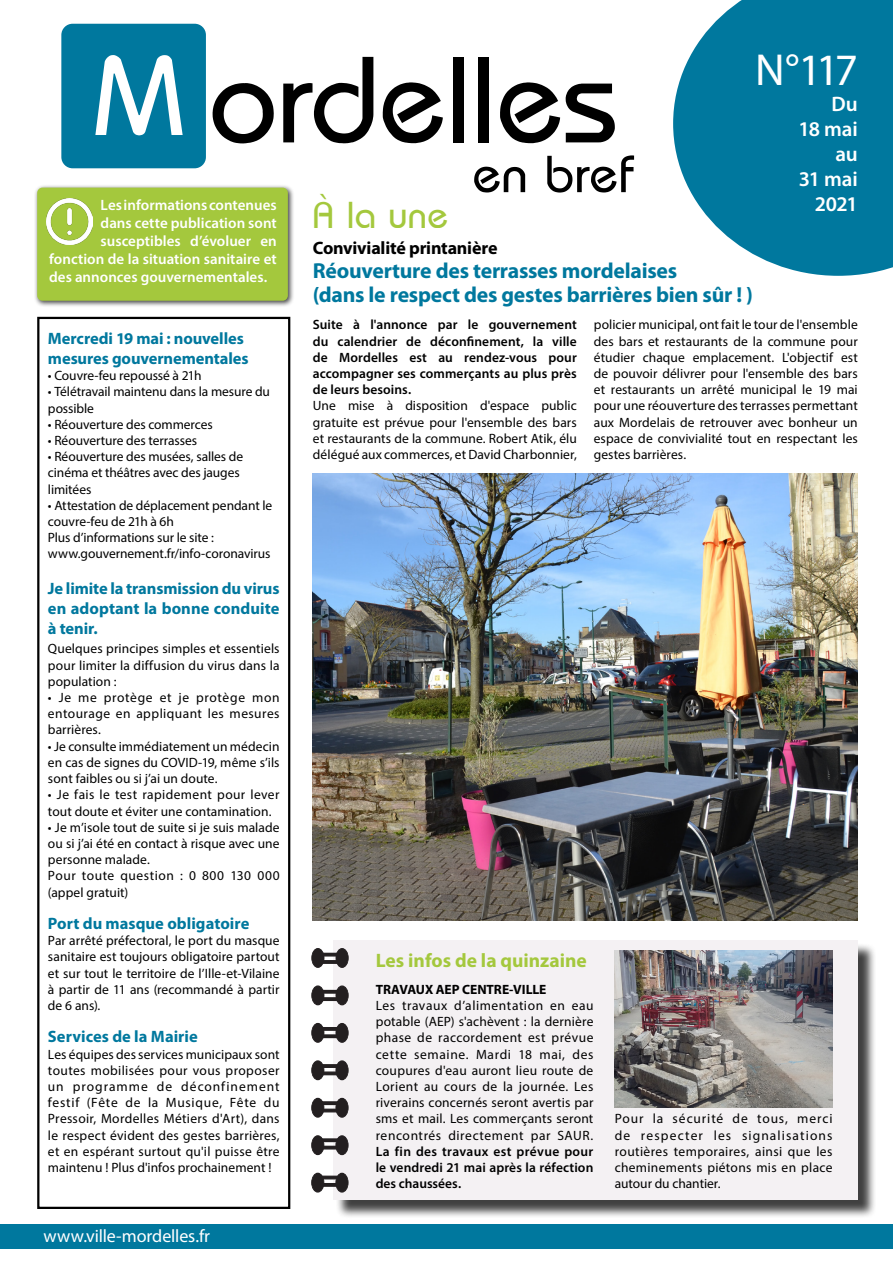
<style>
.page{position:relative;width:893px;height:1263px;background:#fff}
.page>*{position:absolute;margin:0;border:0;box-sizing:border-box;transform-origin:0 0}
.t1{font:127.05px "Opal";letter-spacing:-.02em;color:#000}
.t2{font:54px "Opal";letter-spacing:-.01em;color:#000}
.t3{font:45px "Myriad Pro";color:#fff}
.t4{font:39px "Opal";color:#a4c83d}
.t5{font:700 21.75px/24px "Myriad Pro";letter-spacing:-.01em;color:#00789e}
.t6{font:600 21px/25.2px "Myriad Pro";letter-spacing:-.01em;color:#fff;text-align:right}
.t7{font:700 19.5px "Myriad Pro";color:#a4c83d}
.t8{font:700 18px "Myriad Pro";letter-spacing:-.01em;color:#000}
.t9{font:18px "Myriad Pro";letter-spacing:-.005em;color:#fff}
.t10{font:700 16.5px/19.8px "Myriad Pro";letter-spacing:-.005em;color:#00789e}
.t11{font:600 15px "Myriad Pro";color:#fff}
.t12{font:13.5px/16.2px "Myriad Pro";letter-spacing:.005em;color:#000;text-align:justify}
.t13{font:600 13.5px/16.2px "Myriad Pro";letter-spacing:.01em;color:#000;text-align:justify}
.t14{font:700 13.5px "Myriad Pro";letter-spacing:-.005em;color:#000}
.s1{font-size:117.9px;color:#fff}
</style>
<div class="page">
<div style="left:37px;top:317px;width:253px;height:892px;border:2px solid #000"></div>
<div style="left:61px;top:24px;width:145px;height:144px;background:#00789e;border-radius:11px"></div>
<svg style="left:673px;top:0;width:220px;height:276px;background:#248bab"></svg>
<div style="left:0;top:1225px;width:893px;height:24px;background:#00789e"></div>
<div style="left:34px;top:184px;width:261px;height:123px;background:#000;opacity:.75"></div>
<div style="left:37px;top:188px;width:251px;height:113px;background:#a4c83d;border-radius:5px"></div>
<img style="left:47px;top:199px;width:45px;height:45px">
<img style="left:313px;top:473px;width:545px;height:448px">
<div style="left:335px;top:943px;width:541px;height:275px;background:#000;opacity:.75"></div>
<div style="left:333px;top:940px;width:525px;height:260px;background:#f4f1f3"></div>
<div style="left:312px;top:1173px;width:12px;height:19px;background:#231f20;border-radius:50%"></div>
<div style="left:311px;top:1173px;width:13px;height:19px;border:1px solid #231f20;border-radius:50%"></div>
<div style="left:312px;top:1136px;width:12px;height:18px;background:#231f20;border-radius:50%"></div>
<div style="left:311px;top:1135px;width:13px;height:20px;border:1px solid #231f20;border-radius:50%"></div>
<div style="left:312px;top:1098px;width:12px;height:19px;background:#231f20;border-radius:50%"></div>
<div style="left:311px;top:1098px;width:13px;height:19px;border:1px solid #231f20;border-radius:50%"></div>
<div style="left:312px;top:1061px;width:12px;height:18px;background:#231f20;border-radius:50%"></div>
<div style="left:311px;top:1060px;width:13px;height:20px;border:1px solid #231f20;border-radius:50%"></div>
<div style="left:312px;top:1023px;width:12px;height:19px;background:#231f20;border-radius:50%"></div>
<div style="left:311px;top:1023px;width:13px;height:20px;border:1px solid #231f20;border-radius:50%"></div>
<div style="left:312px;top:986px;width:12px;height:19px;background:#231f20;border-radius:50%"></div>
<div style="left:311px;top:985px;width:13px;height:20px;border:1px solid #231f20;border-radius:50%"></div>
<div style="left:312px;top:949px;width:12px;height:18px;background:#231f20;border-radius:50%"></div>
<div style="left:311px;top:948px;width:14px;height:20px;border:1px solid #231f20;border-radius:50%"></div>
<div style="left:336px;top:1173px;width:12px;height:19px;background:#231f20;border-radius:50%"></div>
<div style="left:335px;top:1173px;width:14px;height:19px;border:1px solid #231f20;border-radius:50%"></div>
<div style="left:336px;top:1136px;width:12px;height:18px;background:#231f20;border-radius:50%"></div>
<div style="left:335px;top:1135px;width:14px;height:20px;border:1px solid #231f20;border-radius:50%"></div>
<div style="left:336px;top:1098px;width:12px;height:19px;background:#231f20;border-radius:50%"></div>
<div style="left:335px;top:1098px;width:14px;height:19px;border:1px solid #231f20;border-radius:50%"></div>
<div style="left:336px;top:1061px;width:12px;height:19px;background:#231f20;border-radius:50%"></div>
<div style="left:335px;top:1060px;width:14px;height:20px;border:1px solid #231f20;border-radius:50%"></div>
<div style="left:336px;top:1023px;width:12px;height:19px;background:#231f20;border-radius:50%"></div>
<div style="left:335px;top:1023px;width:14px;height:20px;border:1px solid #231f20;border-radius:50%"></div>
<div style="left:336px;top:986px;width:12px;height:19px;background:#231f20;border-radius:50%"></div>
<div style="left:335px;top:985px;width:14px;height:20px;border:1px solid #231f20;border-radius:50%"></div>
<div style="left:336px;top:949px;width:12px;height:18px;background:#231f20;border-radius:50%"></div>
<div style="left:335px;top:948px;width:14px;height:20px;border:1px solid #231f20;border-radius:50%"></div>
<svg style="left:321px;top:1101px;width:18px;height:12px"></svg>
<svg style="left:320px;top:1138px;width:19px;height:12px"></svg>
<svg style="left:320px;top:1175px;width:20px;height:12px"></svg>
<svg style="left:322px;top:952px;width:16px;height:12px"></svg>
<svg style="left:320px;top:989px;width:19px;height:13px"></svg>
<svg style="left:320px;top:1026px;width:19px;height:13px"></svg>
<svg style="left:320px;top:1063px;width:19px;height:13px"></svg>
<img style="left:615px;top:950px;width:217px;height:158px">
<h3 class="t3" style="left:755px;top:43px;width:104px">N°117</h3>
<h3 class="t6" style="left:799px;top:90px;width:61px">Du<br>18 mai au<br>31 mai<br>2021</h3>
<h1 class="t1" style="left:94px;top:24px;width:526px"><span class="s1">M</span> ordelles</h1>
<h2 class="t2" style="left:472px;top:142px;width:163px">en bref</h2>
<h3 class="t4" style="left:313px;top:192px;width:137px">À la une</h3>
<p class="t11" style="left:101px;top:196px;width:178px">Les informations contenues</p>
<p class="t11" style="left:101px;top:214px;width:178px">dans cette publication sont</p>
<p class="t11" style="left:101px;top:232px;width:178px">susceptibles d’évoluer en</p>
<p class="t11" style="left:49px;top:250px;width:229px">fonction de la situation sanitaire et</p>
<p class="t11" style="left:49px;top:268px;width:220px">des annonces gouvernementales.</p>
<h3 class="t8" style="left:313px;top:238px;width:186px">Convivialité printanière</h3>
<h3 class="t5" style="left:313px;top:259px;width:442px">Réouverture des terrasses mordelaises<br>(dans le respect des gestes barrières bien sûr ! )</h3>
<p class="t10" style="left:48px;top:329px;width:202px">Mercredi 19 mai : nouvelles mesures gouvernementales</p>
<p class="t12" style="left:48px;top:367px;width:155px">• Couvre-feu repoussé à 21h</p>
<p class="t12" style="left:48px;top:384px;width:224px">• Télétravail maintenu dans la mesure du possible</p>
<p class="t12" style="left:48px;top:416px;width:166px">• Réouverture des commerces</p>
<p class="t12" style="left:48px;top:432px;width:151px">• Réouverture des terrasses</p>
<p class="t12" style="left:48px;top:448px;width:197px;text-align:left">• Réouverture des musées, salles de cinéma et théâtres avec des jauges limitées</p>
<p class="t12" style="left:48px;top:497px;width:226px;text-align:left">• Attestation de déplacement pendant le couvre-feu de 21h à 6h<br>Plus d’informations sur le site : www.gouvernement.fr/info-coronavirus</p>
<p class="t10" style="left:48px;top:579px;width:233px;text-align:justify">Je limite la transmission du virus en adoptant la bonne conduite à tenir.</p>
<p class="t12" style="left:48px;top:641px;width:233px">Quelques principes simples et essentiels pour limiter la diffusion du virus dans la population :</p>
<p class="t12" style="left:48px;top:689px;width:233px">• Je me protège et je protège mon entourage en appliquant les mesures barrières.</p>
<p class="t12" style="left:48px;top:738px;width:233px">• Je consulte immédiatement un médecin en cas de signes du COVID-19, même s’ils sont faibles ou si j’ai un doute.</p>
<p class="t12" style="left:48px;top:786px;width:233px">• Je fais le test rapidement pour lever tout doute et éviter une contamination.</p>
<p class="t12" style="left:48px;top:819px;width:233px;text-align:left">• Je m’isole tout de suite si je suis malade ou si j’ai été en contact à risque avec une personne malade.<br>Pour toute question : 0 800 130 000 (appel gratuit)</p>
<p class="t10" style="left:48px;top:914px;width:203px">Port du masque obligatoire</p>
<p class="t12" style="left:48px;top:932px;width:233px">Par arrêté préfectoral, le port du masque sanitaire est toujours obligatoire partout et sur tout le territoire de l’Ille-et-Vilaine à partir de 11 ans (recommandé à partir de 6 ans).</p>
<p class="t10" style="left:48px;top:1027px;width:151px">Services de la Mairie</p>
<p class="t12" style="left:48px;top:1046px;width:233px">Les équipes des services municipaux sont toutes mobilisées pour vous proposer un programme de déconfinement festif (Fête de la Musique, Fête du Pressoir, Mordelles Métiers d'Art), dans le respect évident des gestes barrières, et en espérant surtout qu'il puisse être maintenu ! Plus d'infos prochainement !</p>
<h3 class="t9" style="left:44px;top:1225px;width:168px">www.ville-mordelles.fr</h3>
<p class="t13" style="left:313px;top:316px;width:265px">Suite à l'annonce par le gouvernement du calendrier de déconfinement, la ville de Mordelles est au rendez-vous pour accompagner ses commerçants au plus près de leurs besoins.</p>
<p class="t12" style="left:313px;top:398px;width:265px">Une mise à disposition d'espace public gratuite est prévue pour l'ensemble des bars et restaurants de la commune. Robert Atik, élu délégué aux commerces, et David Charbonnier,</p>
<p class="t12" style="left:594px;top:317px;width:265px">policier municipal, ont fait le tour de l'ensemble des bars et restaurants de la commune pour étudier chaque emplacement. L'objectif est de pouvoir délivrer pour l'ensemble des bars et restaurants un arrêté municipal le 19 mai pour une réouverture des terrasses permettant aux Mordelais de retrouver avec bonheur un espace de convivialité tout en respectant les gestes barrières.</p>
<h3 class="t7" style="left:376px;top:949px;width:212px">Les infos de la quinzaine</h3>
<p class="t14" style="left:376px;top:981px;width:172px">TRAVAUX AEP CENTRE-VILLE</p>
<p class="t12" style="left:376px;top:997px;width:219px">Les travaux d’alimentation en eau potable (AEP) s'achèvent : la dernière phase de raccordement est prévue cette semaine. Mardi 18 mai, des coupures d'eau auront lieu route de Lorient au cours de la journée. Les riverains concernés seront avertis par sms et mail. Les commerçants seront rencontrés directement par SAUR.</p>
<p class="t13" style="left:376px;top:1143px;width:219px">La fin des travaux est prévue pour le vendredi 21 mai après la réfection des chaussées.</p>
<p class="t12" style="left:615px;top:1110px;width:219px">Pour la sécurité de tous, merci de respecter les signalisations routières temporaires, ainsi que les cheminements piétons mis en place autour du chantier.</p>
</div>
